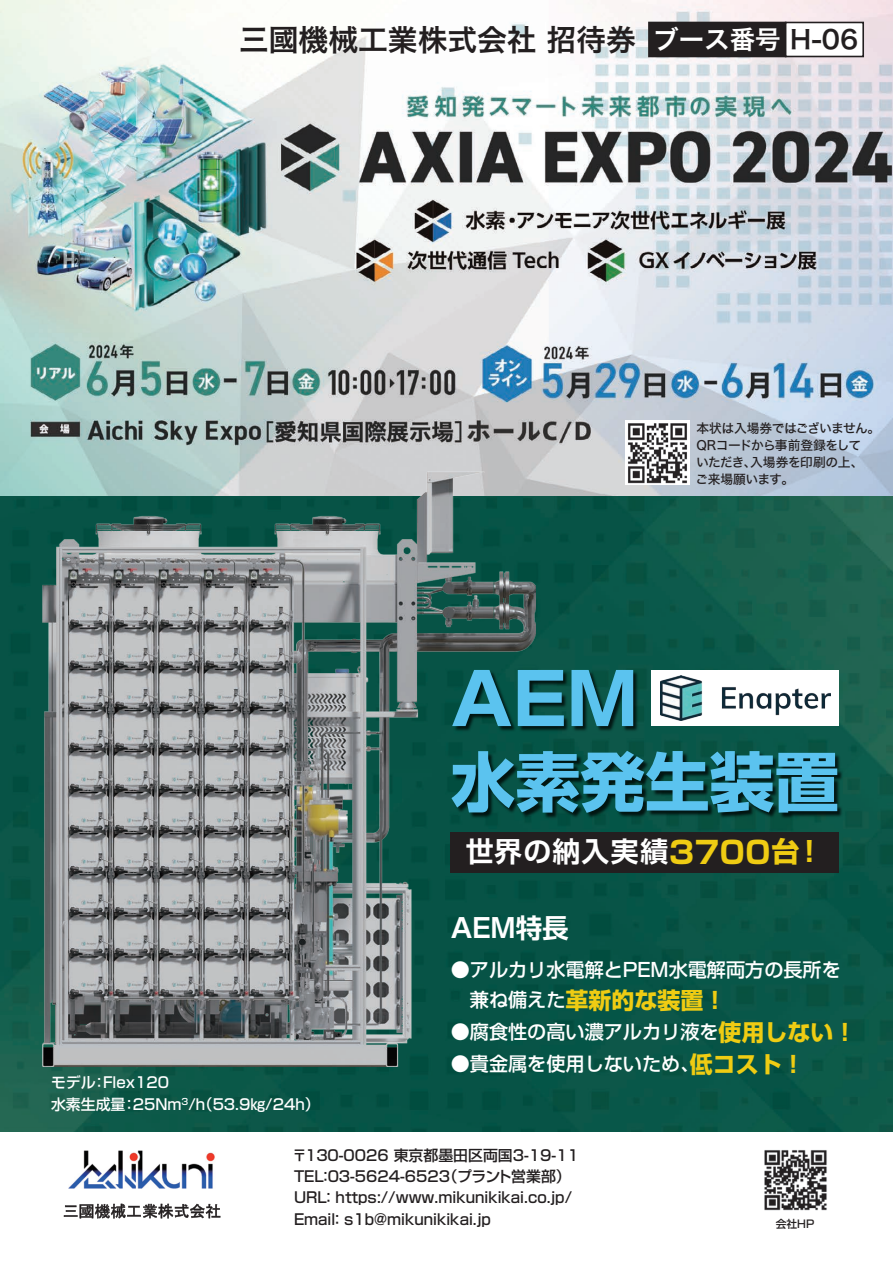
<style>
.page{position:relative;width:893px;height:1263px;background:#fff}
.page>*{position:absolute;margin:0;border:0;box-sizing:border-box;transform-origin:0 0}
.t1{font:700 71.25px "Shin Go Pr 6 N";color:#5bc3ef}
.t2{font:700 64.8px "Shin Go Pr 6 N";color:#5bc3ef}
.t3{font:29.7px "Hira Kaku Std W6";color:#231f20}
.t4{font:700 27.9px "Shin Go Pr 6 N De";letter-spacing:.04em;color:#fff}
.t5{font:700 26.55px "Shin Go Pr 6 N De";color:#fff}
.t6{font:700 22.95px "Shin Go Pr 6 N";color:#efcc13}
.t7{font:500 19.2px "Shin Go Pr 6 N";color:#fff}
.t8{font:500 14.85px/21.3px "Shin Go Pr 6 N";color:#231f20}
.t9{font:500 14.85px/21.3px "Shin Go Pr 6 N";color:#fff}
.t10{font:12.75px/17px "Hira Kaku Std W5";letter-spacing:-.04em;color:#231f20}
.t11{font:500 10.8px "Shin Go Pr 6 N";color:#231f20}
.s1{font-size:25.5px;color:#fff}
.s2{font-size:25.5px}
.s3{font-family:"Shin Go Pr 6 N";font-size:30.75px;color:#efcc13}
.s4{font-family:"Shin Go Pr 6 N";color:#efcc13}
.s5{font-weight:500;font-size:19.2px;color:#fff}
.s6{font-weight:700;font-size:22.95px;color:#efcc13}
</style>
<div class="page">
<img style="left:0;top:0;width:893px;height:497px">
<img style="left:0;top:497px;width:893px;height:634px">
<svg style="left:64px;top:1203px;width:156px;height:15px"></svg>
<img style="left:68px;top:1150px;width:147px;height:38px">
<img style="left:764px;top:1150px;width:63px;height:61px">
<img style="left:43px;top:471px;width:492px;height:595px">
<img style="left:450px;top:663px;width:397px;height:176px">
<div style="left:652px;top:670px;width:187px;height:56px;background:#fff"></div>
<img style="left:660px;top:676px;width:170px;height:44px">
<div style="left:451px;top:832px;width:388px;height:40px;background:#231f20"></div>
<img style="left:625px;top:421px;width:64px;height:64px">
<div style="left:649px;top:22px;width:137px;height:34px;background:#231f20"></div>
<div style="left:648px;top:22px;width:138px;height:35px;border:2px solid #231f20"></div>
<div style="left:786px;top:22px;width:77px;height:34px;background:#fff"></div>
<div style="left:785px;top:22px;width:79px;height:35px;border:2px solid #231f20"></div>
<h3 class="t3" style="left:239px;top:17px;width:621px">三國機械工業株式会社 招待券 <span class="s1">ブース番号</span> <span class="s2">H-06</span></h3>
<p class="t10" style="left:696px;top:420px;width:186px">本状は入場券ではございません。<br>QRコードから事前登録をして<br>いただき、入場券を印刷の上、<br>ご来場願います。</p>
<p class="t9" style="left:51px;top:1071px;width:270px">モデル：Flex120<br>水素生成量：25Nm<sup>3</sup>/h（53.9㎏/24h）</p>
<h1 class="t1" style="left:451px;top:642px;width:189px">AEM</h1>
<h2 class="t2" style="left:451px;top:730px;width:390px">水素発生装置</h2>
<h3 class="t4" style="left:466px;top:828px;width:359px">世界の納入実績<span class="s3">3700</span><span class="s4">台！</span></h3>
<h3 class="t5" style="left:451px;top:906px;width:120px">AEM特長</h3>
<p class="t7" style="left:451px;top:954px;width:392px">●アルカリ水電解とPEM水電解両方の長所を</p>
<h3 class="t6" style="left:451px;top:982px;width:277px"><span class="s5">　兼ね備えた</span>革新的な装置！</h3>
<p class="t7" style="left:451px;top:1016px;width:407px">●腐食性の高い濃アルカリ液を<span class="s6">使用しない！</span></p>
<p class="t7" style="left:451px;top:1048px;width:355px">●貴金属を使用しないため、<span class="s6">低コスト！</span></p>
<p class="t8" style="left:292px;top:1144px;width:288px">〒130-0026 東京都墨田区両国3-19-11<br>TEL：03-5624-6523（プラント営業部）<br>URL：https://www.mikunikikai.co.jp/<br>Email：s1b@mikunikikai.jp</p>
<p class="t11" style="left:776px;top:1215px;width:40px">会社HP</p>
</div>
